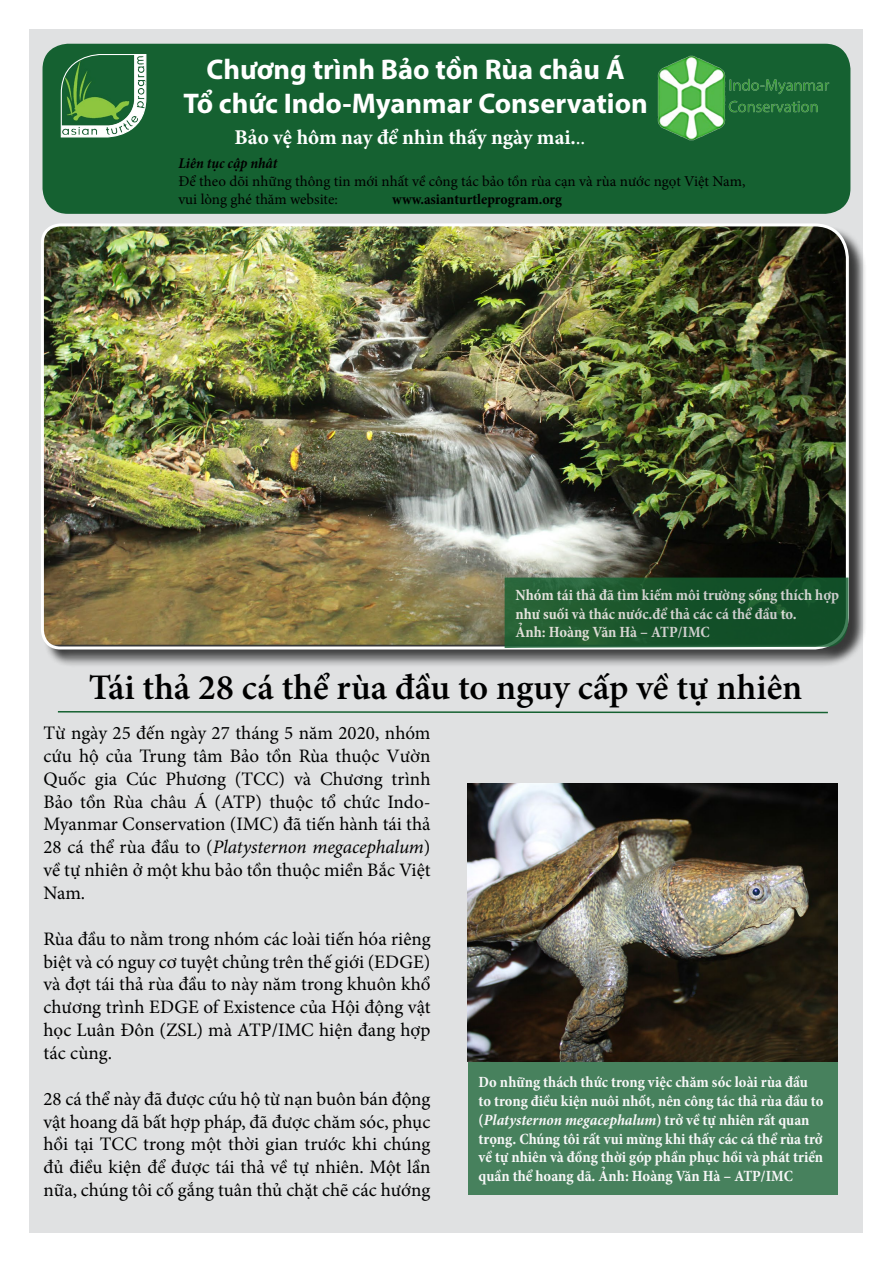
<style>
.page{position:relative;width:893px;height:1263px;background:#fff}
.page>*{position:absolute;margin:0;border:0;box-sizing:border-box;transform-origin:0 0}
.t1{font:600 36px "Minion Pro";color:#000}
.t2{font:700 28.5px/34.2px "Myriad Pro";color:#fff;text-align:center}
.t3{font:700 21px "Minion Pro";color:#fff}
.t4{font:19.05px/22.8px "Minion Pro";color:#000;text-align:justify}
.t5{font:700 condensed 15.75px/18.9px "Minion Pro";color:#fff}
.t6{font:15px/18px "Minion Pro";color:#000}
.t7{font:700 condensed 15px "Minion Pro";color:#000}
.t8{font:italic 700 condensed 15px "Minion Pro";letter-spacing:-.005em;color:#000}
.s1{font-weight:400}
.s2{font-style:italic}
</style>
<div class="page">
<div style="left:29px;top:29px;width:833px;height:1204px;background:#e0e1e2"></div>
<svg style="left:57px;top:711px;width:771px;height:3px"></svg>
<div style="left:43px;top:44px;width:807px;height:170px;background:#156131;border-radius:26px"></div>
<svg style="left:60px;top:54px;width:87px;height:84px"></svg>
<img style="left:657px;top:55px;width:173px;height:86px">
<img style="left:468px;top:783px;width:369px;height:279px">
<div style="left:43px;top:226px;width:825px;height:442px;background:#000;opacity:.75"></div>
<img style="left:41px;top:223px;width:809px;height:428px">
<svg style="left:505px;top:578px;width:343px;height:70px"></svg>
<div style="left:468px;top:1062px;width:369px;height:133px;background:#47815d"></div>
<h2 class="t2" style="left:183px;top:51px;width:466px">Chương trình Bảo tồn Rùa châu Á<br>Tổ chức Indo-Myanmar Conservation</h2>
<p class="t8" style="left:178px;top:153px;width:100px">Liên tục cập nhât</p>
<p class="t6" style="left:178px;top:172px;width:569px">Để theo dõi những thông tin mới nhất về công tác bảo tồn rùa cạn và rùa nước ngọt Việt Nam, vui lòng ghé thăm website:</p>
<p class="t3" style="left:235px;top:123px;width:352px">Bảo vệ hôm nay để nhìn thấy ngày mai.<span class="s1">..</span></p>
<p class="t7" style="left:392px;top:189px;width:171px">www.asianturtleprogram.org</p>
<p class="t5" style="left:515px;top:585px;width:325px">Nhóm tái thả đã tìm kiếm môi trường sống thích hợp như suối và thác nước.để thả các cá thể đầu to.<br>Ảnh: Hoàng Văn Hà – ATP/IMC</p>
<h1 class="t1" style="left:89px;top:663px;width:715px">Tái thả 28 cá thể rùa đầu to nguy cấp về tự nhiên</h1>
<p class="t4" style="left:44px;top:721px;width:389px">Từ ngày 25 đến ngày 27 tháng 5 năm 2020, nhóm cứu hộ của Trung tâm Bảo tồn Rùa thuộc Vườn Quốc gia Cúc Phương (TCC) và Chương trình Bảo tồn Rùa châu Á (ATP) thuộc tổ chức Indo-Myanmar Conservation (IMC) đã tiến hành tái thả 28 cá thể rùa đầu to (<span class="s2">Platysternon megacephalum</span>) về tự nhiên ở một khu bảo tồn thuộc miền Bắc Việt Nam.</p>
<p class="t4" style="left:44px;top:927px;width:389px">Rùa đầu to nằm trong nhóm các loài tiến hóa riêng biệt và có nguy cơ tuyệt chủng trên thế giới (EDGE) và đợt tái thả rùa đầu to này năm trong khuôn khổ chương trình EDGE of Existence của Hội động vật học Luân Đôn (ZSL) mà ATP/IMC hiện đang hợp tác cùng.</p>
<p class="t4" style="left:44px;top:1087px;width:389px">28 cá thể này đã được cứu hộ từ nạn buôn bán động vật hoang dã bất hợp pháp, đã được chăm sóc, phục hồi tại TCC trong một thời gian trước khi chúng đủ điều kiện để được tái thả về tự nhiên. Một lần nữa, chúng tôi cố gắng tuân thủ chặt chẽ các hướng</p>
<p class="t5" style="left:479px;top:1072px;width:346px">Do những thách thức trong việc chăm sóc loài rùa đầu to trong điều kiện nuôi nhốt, nên công tác thả rùa đầu to (<span class="s2">Platysternon megacephalum</span>) trở về tự nhiên rất quan trọng. Chúng tôi rất vui mừng khi thấy các cá thể rùa trở về tự nhiên và đồng thời góp phần phục hồi và phát triển quần thể hoang dã. Ảnh: Hoàng Văn Hà – ATP/IMC</p>
</div>
